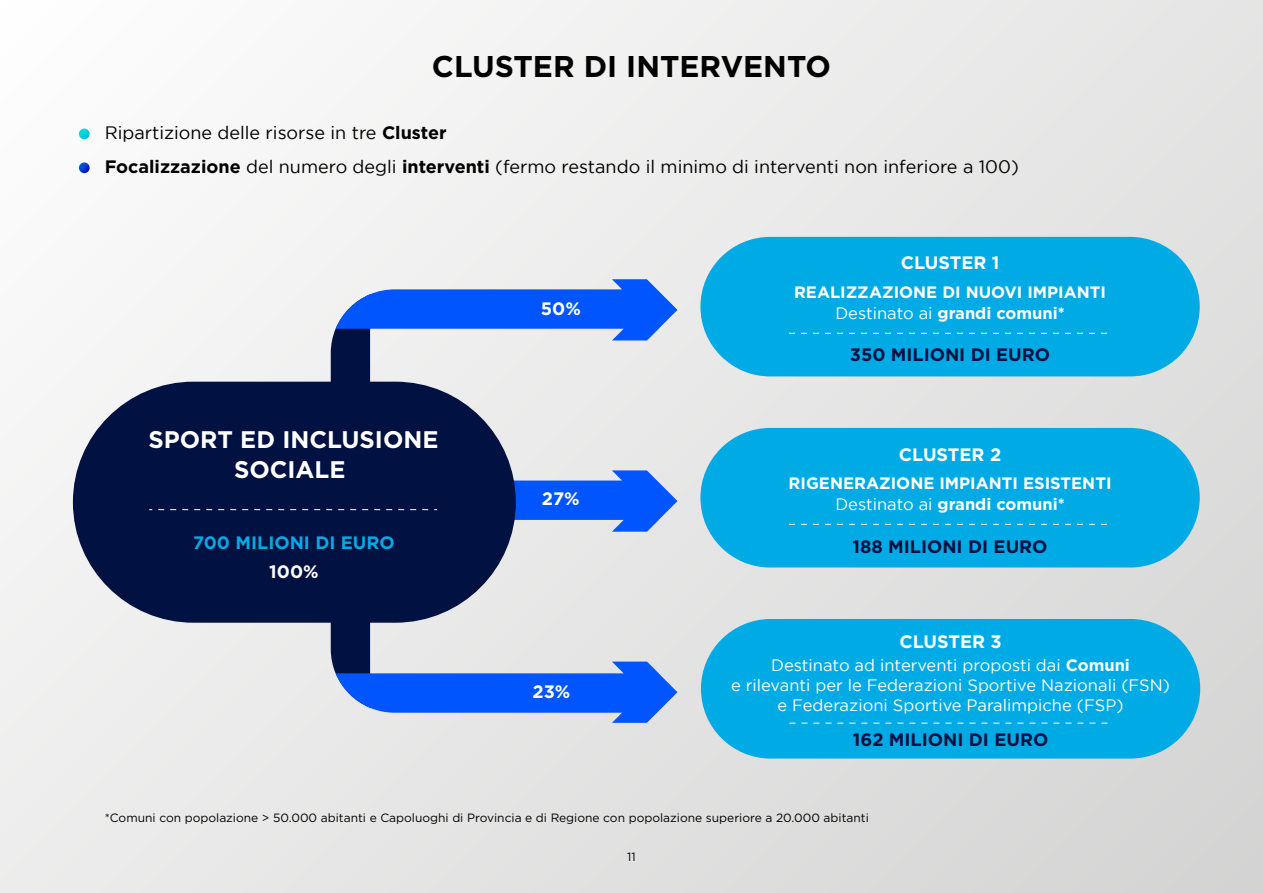
<style>
.page{position:relative;width:1263px;height:893px;background:#fff}
.page>*{position:absolute;margin:0;border:0;box-sizing:border-box;transform-origin:0 0}
.t1{font:700 30px "Gotham";color:#000}
.t2{font:700 24px/30px "Gotham";color:#fff;text-align:center}
.t3{font:18px/34.5px "Gotham";color:#000}
.t4{font:700 18px "Gotham";color:#001142}
.t5{font:700 18px "Gotham";color:#fff}
.t6{font:700 18px "Gotham";color:#00aae5}
.t7{font:16.5px/19.5px "Gotham";color:#fff;text-align:center}
.t8{font:700 16.5px/21.1px "Gotham";color:#fff;text-align:center}
.t9{font:12px "Gotham";color:#000}
.s1{font-weight:700}
.s2{font-weight:400}
</style>
<div class="page">
<div style="left:0;top:0;width:1263px;height:893px;background:linear-gradient(to right,#f6f6f6,#dcdcdc)"></div>
<svg style="left:79px;top:129px;width:11px;height:44px"></svg>
<div style="left:73px;top:382px;width:443px;height:241px;background:#001142;border-radius:121px"></div>
<div style="left:700px;top:237px;width:500px;height:139px;background:#00aae5;border-radius:70px"></div>
<svg style="left:158px;top:470px;width:519px;height:62px"></svg>
<svg style="left:789px;top:333px;width:318px;height:1px"></svg>
<div style="left:701px;top:619px;width:499px;height:140px;background:#00aae5;border-radius:70px"></div>
<svg style="left:789px;top:723px;width:319px;height:1px"></svg>
<svg style="left:331px;top:600px;width:346px;height:123px;background:#86a2dc"></svg>
<svg style="left:331px;top:279px;width:346px;height:123px"></svg>
<div style="left:700px;top:428px;width:500px;height:139px;background:#00aae5;border-radius:70px"></div>
<svg style="left:789px;top:524px;width:318px;height:1px"></svg>
<h1 class="t1" style="left:432px;top:47px;width:401px">CLUSTER DI INTERVENTO</h1>
<p class="t3" style="left:105px;top:115px;width:915px">Ripartizione delle risorse in tre <span class="s1">Cluster<br>Focalizzazione</span> del numero degli <span class="s1">interventi</span> (fermo restando il minimo di interventi non inferiore a 100)</p>
<h2 class="t2" style="left:148px;top:425px;width:292px">SPORT ED INCLUSIONE<br>SOCIALE</h2>
<p class="t6" style="left:193px;top:531px;width:203px">700 MILIONI DI EURO</p>
<p class="t5" style="left:269px;top:560px;width:51px">100%</p>
<p class="t5" style="left:541px;top:297px;width:41px">50%</p>
<p class="t5" style="left:542px;top:487px;width:39px">27%</p>
<p class="t5" style="left:532px;top:680px;width:39px">23%</p>
<p class="t5" style="left:901px;top:251px;width:100px">CLUSTER 1</p>
<p class="t8" style="left:835px;top:302px;width:231px"><span class="s2">Destinato ai</span> grandi comuni*</p>
<p class="t4" style="left:850px;top:342px;width:202px">350 MILIONI DI EURO</p>
<p class="t8" style="left:794px;top:281px;width:314px">REALIZZAZIONE DI NUOVI IMPIANTI</p>
<p class="t5" style="left:899px;top:442px;width:104px">CLUSTER 2</p>
<p class="t8" style="left:788px;top:472px;width:324px">RIGENERAZIONE IMPIANTI ESISTENTI<br><span class="s2">Destinato ai</span> grandi comuni*</p>
<p class="t4" style="left:852px;top:535px;width:197px">188 MILIONI DI EURO</p>
<p class="t5" style="left:899px;top:630px;width:104px">CLUSTER 3</p>
<p class="t7" style="left:731px;top:655px;width:440px">Destinato ad interventi proposti dai <span class="s1">Comuni<br></span>e rilevanti per le Federazioni Sportive Nazionali (FSN) e Federazioni Sportive Paralimpiche (FSP)</p>
<p class="t4" style="left:853px;top:727px;width:197px">162 MILIONI DI EURO</p>
<p class="t9" style="left:105px;top:810px;width:766px">*Comuni con popolazione &gt; 50.000 abitanti e Capoluoghi di Provincia e di Regione con popolazione superiore a 20.000 abitanti</p>
<p class="t9" style="left:627px;top:849px;width:10px">11</p>
</div>
